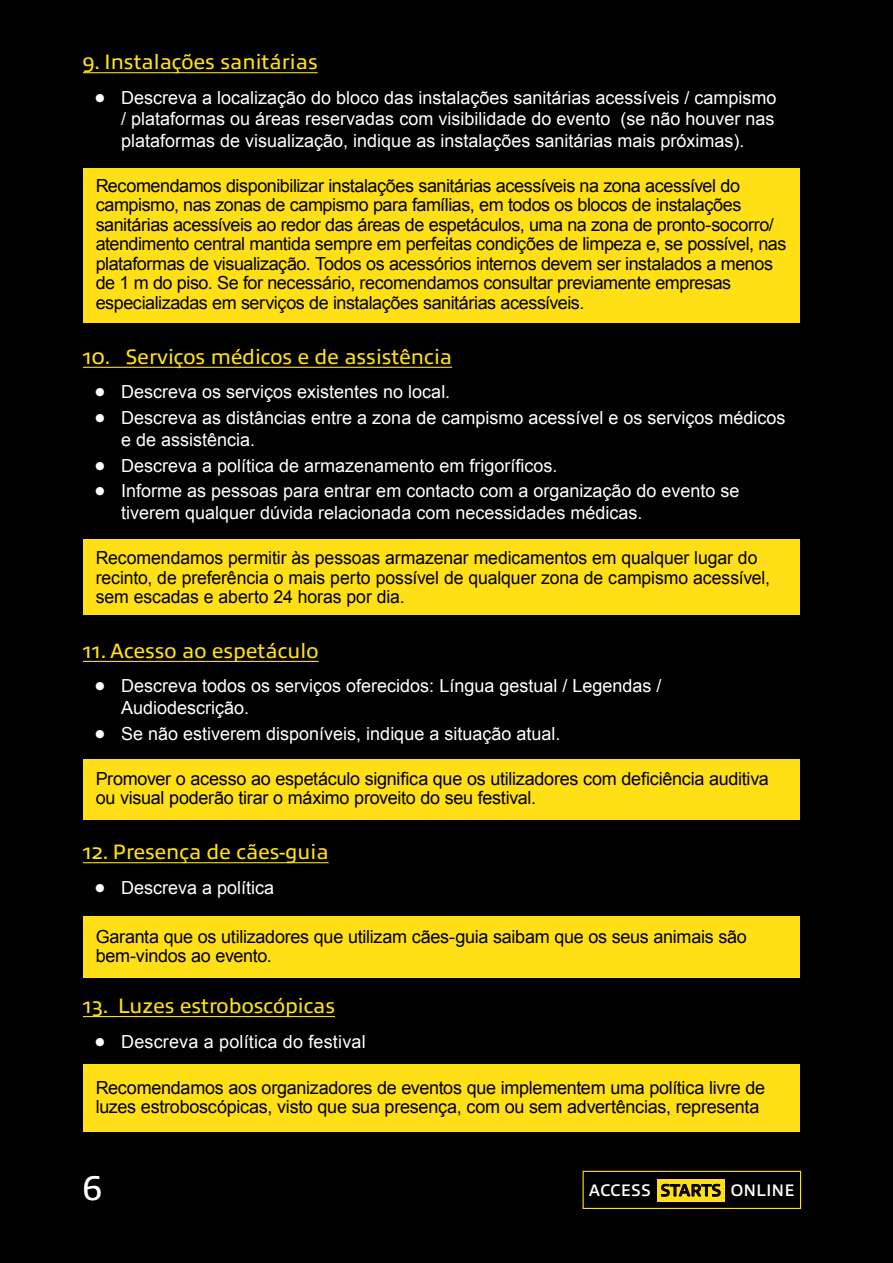
<style>
.page{position:relative;width:893px;height:1263px;background:#010101}
.page>*{position:absolute;margin:0;border:0;box-sizing:border-box;transform-origin:0 0}
.t1{font:34.5px "Allumi Std";color:#fff}
.t2{font:21px "Allumi Std";color:#ffdf16}
.t3{font:18px/19.5px "Arial";letter-spacing:-.02em;color:#000}
.t4{font:18px/21.6px "Arial";color:#fff}
.t5{font:600 16.8px "Allumi Std";color:#fff}
.s1{font-size:33px}
.s2{color:#000}
</style>
<div class="page">
<div style="left:83px;top:168px;width:716px;height:154px;background:#ffdf16"></div>
<div style="left:83px;top:539px;width:716px;height:75px;background:#ffdf16"></div>
<div style="left:83px;top:1064px;width:716px;height:67px;background:#ffdf16"></div>
<div style="left:83px;top:759px;width:716px;height:60px;background:#ffdf16"></div>
<div style="left:83px;top:916px;width:716px;height:61px;background:#ffdf16"></div>
<hr style="left:83px;top:72px;width:235px;height:1px;background:#ffdf16">
<hr style="left:83px;top:367px;width:369px;height:1px;background:#ffdf16">
<hr style="left:83px;top:661px;width:236px;height:1px;background:#ffdf16">
<hr style="left:83px;top:862px;width:246px;height:1px;background:#ffdf16">
<hr style="left:83px;top:1016px;width:252px;height:1px;background:#ffdf16">
<div style="left:657px;top:1179px;width:68px;height:23px;background:#ffdf16"></div>
<div style="left:583px;top:1171px;width:218px;height:38px;border:1px solid #ffdf16"></div>
<svg style="left:661px;top:1184px;width:59px;height:12px"></svg>
<p class="t2" style="left:83px;top:51px;width:236px">9. Instalações sanitárias</p>
<p class="t4" style="left:121px;top:87px;width:657px;text-align:justify;text-indent:-27px"><span class="s1">•</span> Descreva a localização do bloco das instalações sanitárias acessíveis / campismo / plataformas ou áreas reservadas com visibilidade do evento (se não houver nas plataformas de visualização, indique as instalações sanitárias mais próximas).</p>
<p class="t3" style="left:96px;top:176px;width:692px">Recomendamos disponibilizar instalações sanitárias acessíveis na zona acessível do campismo, nas zonas de campismo para famílias, em todos os blocos de instalações sanitárias acessíveis ao redor das áreas de espetáculos, uma na zona de pronto-socorro/ atendimento central mantida sempre em perfeitas condições de limpeza e, se possível, nas plataformas de visualização. Todos os acessórios internos devem ser instalados a menos de 1 m do piso. Se for necessário, recomendamos consultar previamente empresas especializadas em serviços de instalações sanitárias acessíveis.</p>
<p class="t2" style="left:83px;top:345px;width:371px">10. Serviços médicos e de assistência</p>
<p class="t4" style="left:94px;top:381px;width:358px"><span class="s1">•</span> Descreva os serviços existentes no local.</p>
<p class="t4" style="left:121px;top:407px;width:666px;text-indent:-27px"><span class="s1">•</span> Descreva as distâncias entre a zona de campismo acessível e os serviços médicos e de assistência.</p>
<p class="t4" style="left:94px;top:455px;width:465px"><span class="s1">•</span> Descreva a política de armazenamento em frigoríficos.</p>
<p class="t4" style="left:121px;top:480px;width:620px;text-indent:-27px"><span class="s1">•</span> Informe as pessoas para entrar em contacto com a organização do evento se tiverem qualquer dúvida relacionada com necessidades médicas.</p>
<p class="t3" style="left:96px;top:548px;width:676px">Recomendamos permitir às pessoas armazenar medicamentos em qualquer lugar do recinto, de preferência o mais perto possível de qualquer zona de campismo acessível, sem escadas e aberto 24 horas por dia.</p>
<p class="t2" style="left:83px;top:639px;width:237px">11. Acesso ao espetáculo</p>
<p class="t4" style="left:121px;top:675px;width:542px;text-indent:-27px"><span class="s1">•</span> Descreva todos os serviços oferecidos: Língua gestual / Legendas /<br>Audiodescrição.</p>
<p class="t4" style="left:94px;top:723px;width:468px"><span class="s1">•</span> Se não estiverem disponíveis, indique a situação atual.</p>
<p class="t3" style="left:96px;top:769px;width:675px">Promover o acesso ao espetáculo significa que os utilizadores com deficiência auditiva ou visual poderão tirar o máximo proveito do seu festival.</p>
<p class="t2" style="left:83px;top:841px;width:247px">12. Presença de cães-guia</p>
<p class="t4" style="left:94px;top:877px;width:182px"><span class="s1">•</span> Descreva a política</p>
<p class="t3" style="left:96px;top:927px;width:653px">Garanta que os utilizadores que utilizam cães-guia saibam que os seus animais são bem-vindos ao evento.</p>
<p class="t2" style="left:83px;top:995px;width:254px">13. Luzes estroboscópicas</p>
<p class="t4" style="left:94px;top:1031px;width:273px"><span class="s1">•</span> Descreva a política do festival</p>
<p class="t3" style="left:96px;top:1077px;width:671px">Recomendamos aos organizadores de eventos que implementem uma política livre de luzes estroboscópicas, visto que sua presença, com ou sem advertências, representa</p>
<h1 class="t1" style="left:83px;top:1170px;width:21px">6</h1>
<p class="t5" style="left:589px;top:1181px;width:207px">ACCESS <span class="s2">STARTS</span> ONLINE</p>
</div>
